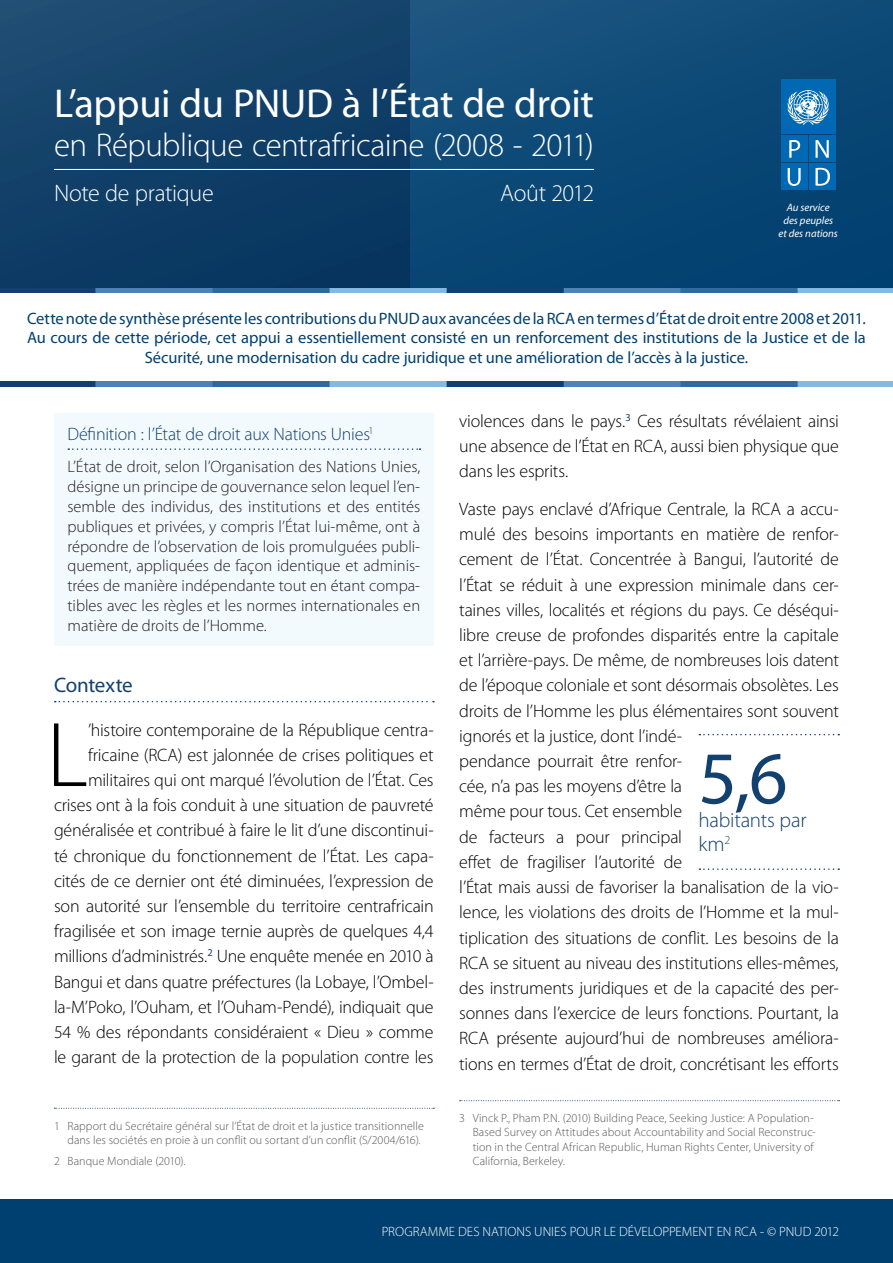
<style>
.page{position:relative;width:893px;height:1263px;background:#fff}
.page>*{position:absolute;margin:0;border:0;box-sizing:border-box;transform-origin:0 0}
.t1{font:300 92.85px "Myriad Pro";color:#000}
.Heading_2{font:75px "Myriad Pro";color:#124170}
.t2{font:40.5px "Myriad Pro";letter-spacing:-.01em;color:#fff}
.t3{font:300 33px "Myriad Pro";letter-spacing:-.015em;color:#fff}
.t4{font:300 24px "Myriad Pro";letter-spacing:-.015em;color:#fff}
.Heading_2-2{font:300 21px/24px "Myriad Pro";letter-spacing:-.01em;color:#124170}
.Body_copy{font:21px "Myriad Pro";letter-spacing:-.015em;color:#124170}
.t5{font:300 18px/25.2px "Myriad Pro";letter-spacing:-.015em;color:#000;text-align:right}
.t6{font:300 18px "Myriad Pro";letter-spacing:-.015em;color:#124170}
.t7{font:300 16.5px/19.8px "Myriad Pro";color:#231f20;text-align:justify}
.t8{font:16.5px/19.8px "Myriad Pro";letter-spacing:-.005em;color:#004070;text-align:center}
.t9{font:300 13.5px "Myriad Pro";color:#fff}
.t10{font:300 12px/14.4px "Myriad Pro";letter-spacing:.005em;color:#57585a;text-align:right}
.t11{font:italic 10.8px/13px "Myriad";color:#fff;text-align:center}
</style>
<div class="page">
<div style="left:0;top:0;width:893px;height:288px;background:linear-gradient(to bottom,#17507c,#024170)"></div>
<svg style="left:0;top:0;width:198px;height:288px;fill:#14436a"></svg>
<svg style="left:198px;top:0;width:207px;height:288px"></svg>
<div style="left:0;top:216px;width:72px;height:72px;background:#0d3b65"></div>
<div style="left:0;top:1199px;width:893px;height:64px;background:#004070"></div>
<img style="left:0;top:288px;width:893px;height:5px">
<div style="left:54px;top:413px;width:380px;height:232px;background:#f3fafe"></div>
<svg style="left:68px;top:448px;width:352px;height:2px"></svg>
<svg style="left:55px;top:701px;width:379px;height:1px"></svg>
<svg style="left:54px;top:1108px;width:380px;height:1px"></svg>
<svg style="left:460px;top:1100px;width:380px;height:1px"></svg>
<svg style="left:699px;top:734px;width:140px;height:1px"></svg>
<svg style="left:699px;top:868px;width:140px;height:2px"></svg>
<img style="left:0;top:382px;width:893px;height:4px">
<hr style="left:54px;top:169px;width:540px;height:1px;background:#fff">
<div style="left:781px;top:136px;width:26px;height:26px;background:#0168b3"></div>
<svg style="left:789px;top:140px;width:11px;height:18px"></svg>
<div style="left:809px;top:136px;width:26px;height:26px;background:#0168b3"></div>
<svg style="left:815px;top:140px;width:14px;height:18px"></svg>
<div style="left:781px;top:164px;width:26px;height:26px;background:#0168b3"></div>
<svg style="left:788px;top:168px;width:13px;height:18px"></svg>
<div style="left:809px;top:164px;width:26px;height:26px;background:#0168b3"></div>
<svg style="left:815px;top:168px;width:15px;height:18px"></svg>
<div style="left:781px;top:80px;width:54px;height:54px;background:#0168b3"></div>
<svg style="left:787px;top:90px;width:42px;height:35px"></svg>
<p class="t2" style="left:54px;top:78px;width:541px">L’appui du PNUD à l’État de droit</p>
<p class="t3" style="left:54px;top:125px;width:541px">en République centrafricaine (2008 - 2011)</p>
<p class="t4" style="left:54px;top:179px;width:161px">Note de pratique</p>
<p class="t4" style="left:500px;top:179px;width:95px">Août 2012</p>
<p class="t11" style="left:778px;top:201px;width:61px">Au service des peuples et des nations</p>
<p class="t8" style="left:27px;top:308px;width:840px">Cette note de synthèse présente les contributions du PNUD aux avancées de la RCA en termes d’État de droit entre 2008 et 2011.<br>Au cours de cette période, cet appui a essentiellement consisté en un renforcement des institutions de la Justice et de la<br>Sécurité, une modernisation du cadre juridique et une amélioration de l’accès à la justice.</p>
<p class="t6" style="left:68px;top:423px;width:308px">Définition : l’État de droit aux Nations Unies<sup>1</sup></p>
<p class="t7" style="left:68px;top:457px;width:354px">L’État de droit, selon l’Organisation des Nations Unies, désigne un principe de gouvernance selon lequel l’en&shy;semble des individus, des institutions et des entités publiques et privées, y compris l’État lui-même, ont à répondre de l’observation de lois promulguées publi&shy;quement, appliquées de façon identique et adminis&shy;trées de manière indépendante tout en étant compa&shy;tibles avec les règles et les normes internationales en matière de droits de l’Homme.</p>
<p class="Body_copy" style="left:54px;top:672px;width:80px">Contexte</p>
<p class="t1" style="left:46px;top:699px;width:43px">L</p>
<p class="t5" style="left:54px;top:717px;width:381px">’histoire contemporaine de la République centra&shy;fricaine (RCA) est jalonnée de crises politiques et militaires qui ont marqué l’évolution de l’État. Ces crises ont à la fois conduit à une situation de pauvreté généralisée et contribué à faire le lit d’une discontinui&shy;té chronique du fonctionnement de l’État. Les capa&shy;cités de ce dernier ont été diminuées, l’expression de son autorité sur l’ensemble du territoire centrafricain fragilisée et son image ternie auprès de quelques 4,4 millions d’administrés.<sup>2</sup> Une enquête menée en 2010 à Bangui et dans quatre préfectures (la Lobaye, l’Ombel&shy;la-M’Poko, l’Ouham, et l’Ouham-Pendé), indiquait que 54 % des répondants considéraient « Dieu » comme le garant de la protection de la population contre les</p>
<p class="t10" style="left:54px;top:1118px;width:371px">1 Rapport du Secrétaire général sur l’État de droit et la justice transitionnelle dans les sociétés en proie à un conflit ou sortant d’un conflit (S/2004/616).</p>
<p class="t10" style="left:54px;top:1154px;width:133px">2 Banque Mondiale (2010).</p>
<p class="t5" style="left:459px;top:408px;width:381px;text-align:justify">violences dans le pays.<sup>3</sup> Ces résultats révélaient ainsi une absence de l’État en RCA, aussi bien physique que dans les esprits.</p>
<p class="t5" style="left:459px;top:496px;width:381px;text-align:left">Vaste pays enclavé d’Afrique Centrale, la RCA a accu&shy;mulé des besoins importants en matière de renfor&shy;cement de l’État. Concentrée à Bangui, l’autorité de l’État se réduit à une expression minimale dans cer&shy;taines villes, localités et régions du pays. Ce déséqui&shy;libre creuse de profondes disparités entre la capitale et l’arrière-pays. De même, de nombreuses lois datent de l’époque coloniale et sont désormais obsolètes. Les droits de l’Homme les plus élémentaires sont souvent ignorés et la justice, dont l’indé-<br>pendance pourrait être renfor-<br>cée, n’a pas les moyens d’être la<br>même pour tous. Cet ensemble<br>de facteurs a pour principal<br>effet de fragiliser l’autorité de<br>l’État mais aussi de favoriser la banalisation de la vio&shy;lence, les violations des droits de l’Homme et la mul&shy;tiplication des situations de conflit. Les besoins de la RCA se situent au niveau des institutions elles-mêmes, des instruments juridiques et de la capacité des per&shy;sonnes dans l’exercice de leurs fonctions. Pourtant, la RCA présente aujourd’hui de nombreuses améliora&shy;tions en termes d’État de droit, concrétisant les efforts</p>
<p class="Heading_2" style="left:699px;top:732px;width:90px">5,6</p>
<p class="Heading_2-2" style="left:699px;top:808px;width:109px">habitants par km<sup>2</sup></p>
<p class="t10" style="left:473px;top:1111px;width:345px;text-align:left;text-indent:-14px">3 Vinck P., Pham P.N. (2010) Building Peace, Seeking Justice: A Population-Based Survey on Attitudes about Accountability and Social Reconstruc&shy;tion in the Central African Republic, Human Rights Center, University of California, Berkeley.</p>
<p class="t9" style="left:382px;top:1223px;width:459px">PROGRAMME DES NATIONS UNIES POUR LE DÉVELOPPEMENT EN RCA - © PNUD 2012</p>
</div>
